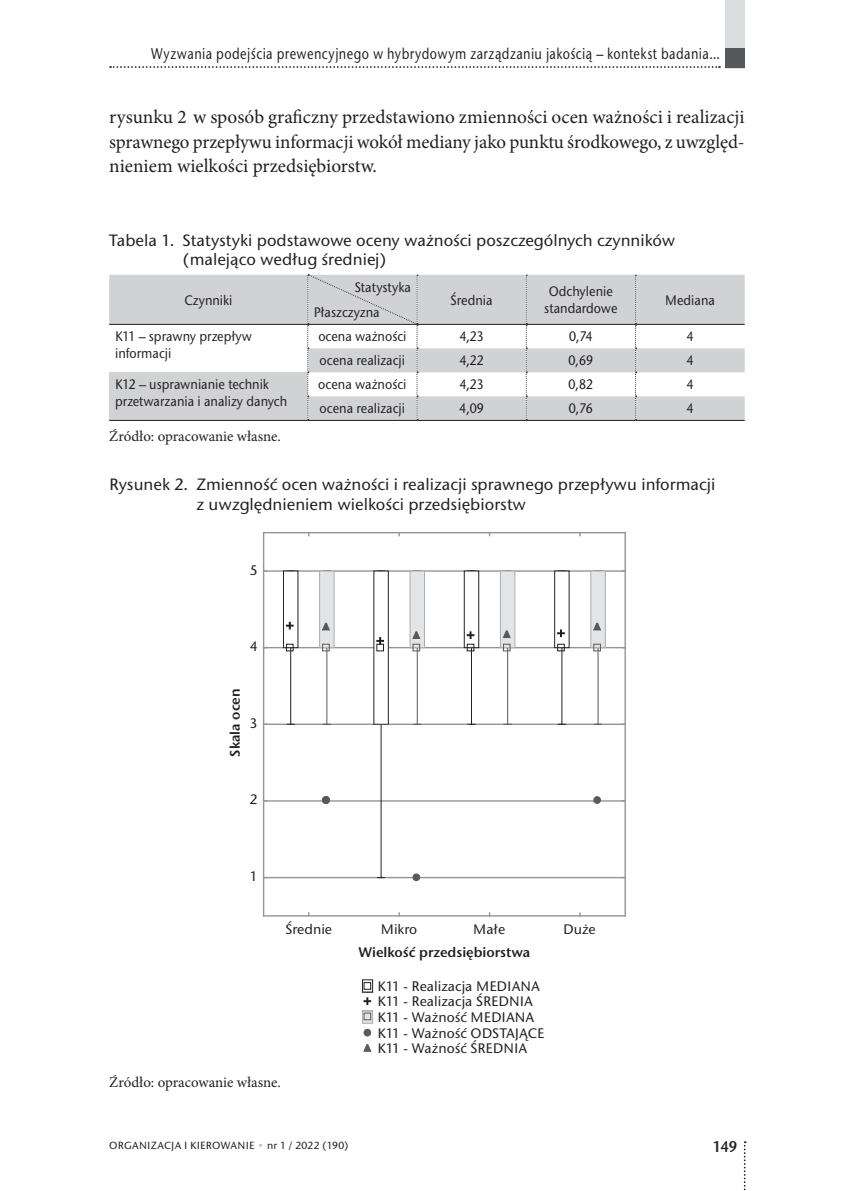
<style>
.page{position:relative;width:844px;height:1191px;background:#fff}
.page>*{position:absolute;margin:0;border:0;box-sizing:border-box;transform-origin:0 0}
.t1{font:19.25px/24.5px "Minion Pro";color:#231f20;text-align:justify}
.t2{font:500 16.62px/19.2px "Stone Sans Itc TOT";color:#231f20}
.t3{font:500 15.75px "Stone Sans Itc TOT";letter-spacing:.03em;color:#231f20;scale:.8 1}
.t4{font:15.75px "Stone Sans Itc TOT Semi";color:#231f20;scale:.9 1}
.t5{font:14.88px "Minion Pro";color:#231f20}
.t6{font:500 14px/16.8px "Stone Sans Itc TOT";color:#231f20;scale:.9 1}
.t7{font:500 14px/15.6px "Stone Sans Itc TOT";color:#231f20}
.t8{font:14px "Stone Sans Itc TOT Semi";color:#231f20}
.t9{font:500 10.5px "Stone Sans Itc TOT";letter-spacing:.02em;color:#231f20}
.s1{color:#bcbdc0}
</style>
<div class="page">
<svg style="left:743px;top:1141px;width:2px;height:50px"></svg>
<svg style="left:110px;top:66px;width:609px;height:2px"></svg>
<div style="left:724px;top:0;width:20px;height:68px;background:#dcdddf"></div>
<div style="left:724px;top:48px;width:20px;height:20px;background:#57585a"></div>
<svg style="left:109px;top:275px;width:635px;height:145px;fill:#d1d2d4"></svg>
<div style="left:109px;top:372px;width:199px;height:48px;background:#d1d2d4"></div>
<svg style="left:525px;top:275px;width:2px;height:145px"></svg>
<svg style="left:635px;top:275px;width:1px;height:145px"></svg>
<hr style="left:109px;top:324px;width:199px;height:1px;background:#231f20">
<hr style="left:417px;top:324px;width:109px;height:1px;background:#231f20">
<hr style="left:526px;top:324px;width:109px;height:1px;background:#231f20">
<hr style="left:635px;top:324px;width:109px;height:1px;background:#231f20">
<hr style="left:109px;top:420px;width:199px;height:1px;background:#231f20">
<hr style="left:308px;top:420px;width:109px;height:1px;background:#231f20">
<hr style="left:417px;top:420px;width:109px;height:1px;background:#231f20">
<hr style="left:526px;top:420px;width:109px;height:1px;background:#231f20">
<hr style="left:635px;top:420px;width:109px;height:1px;background:#231f20">
<svg style="left:307px;top:275px;width:111px;height:145px"></svg>
<div style="left:362px;top:979px;width:11px;height:13px;border:1px solid #231f20"></div>
<svg style="left:362px;top:979px;width:10px;height:25px"></svg>
<svg style="left:364px;top:1014px;width:7px;height:7px"></svg>
<div style="left:362px;top:1010px;width:11px;height:13px;border:1px solid #acadb1"></div>
<div style="left:363px;top:1012px;width:8px;height:8px;border:1px solid #59595c"></div>
<div style="left:364px;top:1029px;width:6px;height:7px;background:#59595c;border-radius:50%"></div>
<div style="left:364px;top:1029px;width:6px;height:7px;border:1px solid #59595c;border-radius:50%"></div>
<svg style="left:363px;top:1044px;width:8px;height:8px"></svg>
<hr style="left:263px;top:877px;width:362px;height:1px;background:#939598">
<hr style="left:263px;top:800px;width:362px;height:1px;background:#939598">
<hr style="left:263px;top:723px;width:362px;height:2px;background:#939598">
<hr style="left:263px;top:647px;width:362px;height:1px;background:#939598">
<hr style="left:263px;top:570px;width:362px;height:2px;background:#939598">
<hr style="left:290px;top:571px;width:1px;height:153px;background:#231f20">
<div style="left:283px;top:571px;width:15px;height:76px;background:#fff"></div>
<div style="left:283px;top:570px;width:15px;height:78px;border:1px solid #231f20"></div>
<hr style="left:380px;top:571px;width:1px;height:306px;background:#231f20">
<div style="left:374px;top:571px;width:14px;height:153px;background:#fff"></div>
<hr style="left:471px;top:571px;width:1px;height:153px;background:#231f20">
<div style="left:464px;top:571px;width:14px;height:76px;background:#fff"></div>
<div style="left:463px;top:570px;width:16px;height:78px;border:1px solid #231f20"></div>
<hr style="left:561px;top:571px;width:1px;height:153px;background:#231f20">
<div style="left:554px;top:571px;width:15px;height:76px;background:#fff"></div>
<div style="left:554px;top:570px;width:15px;height:78px;border:1px solid #231f20"></div>
<div style="left:286px;top:644px;width:7px;height:7px;border:1px solid #231f20"></div>
<div style="left:376px;top:644px;width:8px;height:7px;border:1px solid #231f20"></div>
<div style="left:466px;top:644px;width:8px;height:7px;border:1px solid #231f20"></div>
<div style="left:557px;top:644px;width:7px;height:7px;border:1px solid #231f20"></div>
<svg style="left:286px;top:622px;width:7px;height:7px"></svg>
<svg style="left:377px;top:637px;width:6px;height:7px"></svg>
<svg style="left:467px;top:632px;width:7px;height:6px"></svg>
<svg style="left:557px;top:630px;width:7px;height:6px"></svg>
<hr style="left:326px;top:571px;width:1px;height:153px;background:#59595c">
<div style="left:319px;top:571px;width:15px;height:76px;background:#e3e4e6"></div>
<div style="left:319px;top:570px;width:15px;height:78px;border:1px solid #acadb1"></div>
<hr style="left:417px;top:571px;width:1px;height:153px;background:#59595c">
<div style="left:410px;top:571px;width:14px;height:76px;background:#e3e4e6"></div>
<div style="left:409px;top:570px;width:16px;height:78px;border:1px solid #acadb1"></div>
<hr style="left:507px;top:571px;width:1px;height:153px;background:#59595c">
<div style="left:500px;top:571px;width:14px;height:76px;background:#e3e4e6"></div>
<div style="left:500px;top:570px;width:15px;height:78px;border:1px solid #acadb1"></div>
<hr style="left:597px;top:571px;width:1px;height:153px;background:#59595c">
<div style="left:590px;top:571px;width:15px;height:76px;background:#e3e4e6"></div>
<div style="left:590px;top:570px;width:15px;height:78px;border:1px solid #acadb1"></div>
<div style="left:322px;top:644px;width:7px;height:7px;border:1px solid #59595c"></div>
<div style="left:412px;top:644px;width:8px;height:7px;border:1px solid #59595c"></div>
<div style="left:503px;top:644px;width:7px;height:7px;border:1px solid #59595c"></div>
<div style="left:593px;top:644px;width:7px;height:7px;border:1px solid #59595c"></div>
<svg style="left:413px;top:874px;width:6px;height:6px"></svg>
<div style="left:593px;top:796px;width:7px;height:7px;background:#59595c;border-radius:50%"></div>
<div style="left:593px;top:796px;width:7px;height:7px;border:1px solid #59595c;border-radius:50%"></div>
<div style="left:322px;top:796px;width:7px;height:7px;background:#59595c;border-radius:50%"></div>
<div style="left:322px;top:796px;width:7px;height:7px;border:1px solid #59595c;border-radius:50%"></div>
<svg style="left:322px;top:622px;width:8px;height:9px"></svg>
<svg style="left:412px;top:631px;width:8px;height:8px"></svg>
<svg style="left:502px;top:630px;width:9px;height:8px"></svg>
<svg style="left:593px;top:622px;width:8px;height:9px"></svg>
<hr style="left:263px;top:915px;width:362px;height:1px;background:#939598">
<hr style="left:263px;top:532px;width:362px;height:1px;background:#939598">
<hr style="left:263px;top:532px;width:1px;height:384px;background:#939598">
<hr style="left:624px;top:532px;width:1px;height:384px;background:#939598">
<p class="t3" style="left:151px;top:45px;width:712px">Wyzwania podejścia prewencyjnego w hybrydowym zarządzaniu jakością – kontekst badania…</p>
<h1 class="t1" style="left:109px;top:105px;width:637px">rysunku 2 w sposób graficzny przedstawiono zmienności ocen ważności i realizacji sprawnego przepływu informacji wokół mediany jako punktu środkowego, z uwzględ&shy;nieniem wielkości przedsiębiorstw.</h1>
<p class="t2" style="left:182px;top:230px;width:494px;text-indent:-73px">Tabela 1. Statystyki podstawowe oceny ważności poszczególnych czynników (malejąco według średniej)</p>
<p class="t6" style="left:184px;top:292px;width:55px">Czynniki</p>
<p class="t6" style="left:314px;top:274px;width:110px;line-height:25.6px;text-indent:41px">Statystyka<br>Płaszczyzna</p>
<p class="t6" style="left:450px;top:292px;width:48px">Średnia</p>
<p class="t6" style="left:544px;top:283px;width:83px;text-align:center">Odchylenie standardowe</p>
<p class="t6" style="left:665px;top:292px;width:57px">Mediana</p>
<p class="t6" style="left:115px;top:328px;width:154px">K11 – sprawny przepływ informacji</p>
<p class="t6" style="left:318px;top:328px;width:99px">ocena ważności</p>
<p class="t6" style="left:459px;top:328px;width:29px">4,23</p>
<p class="t6" style="left:569px;top:328px;width:27px">0,74</p>
<p class="t6" style="left:686px;top:328px;width:9px">4</p>
<p class="t6" style="left:319px;top:352px;width:96px">ocena realizacji</p>
<p class="t6" style="left:459px;top:352px;width:29px">4,22</p>
<p class="t6" style="left:568px;top:352px;width:29px">0,69</p>
<p class="t6" style="left:686px;top:352px;width:9px">4</p>
<p class="t6" style="left:115px;top:376px;width:193px">K12 – usprawnianie technik przetwarzania i analizy danych</p>
<p class="t6" style="left:318px;top:376px;width:99px">ocena ważności</p>
<p class="t6" style="left:459px;top:376px;width:29px">4,23</p>
<p class="t6" style="left:568px;top:376px;width:29px">0,82</p>
<p class="t6" style="left:686px;top:376px;width:9px">4</p>
<p class="t6" style="left:319px;top:400px;width:96px">ocena realizacji</p>
<p class="t6" style="left:459px;top:400px;width:29px">4,09</p>
<p class="t6" style="left:568px;top:400px;width:28px">0,76</p>
<p class="t6" style="left:686px;top:400px;width:9px">4</p>
<p class="t5" style="left:109px;top:426px;width:173px">Źródło: opracowanie własne.</p>
<p class="t2" style="left:196px;top:475px;width:520px;text-indent:-87px">Rysunek 2. Zmienność ocen ważności i realizacji sprawnego przepływu informacji z uwzględnieniem wielkości przedsiębiorstw</p>
<p class="t7" style="left:250px;top:562px;width:9px">5</p>
<p class="t7" style="left:250px;top:639px;width:9px">4</p>
<p class="t8" style="left:226px;top:756px;width:70px;rotate:-90deg">Skala ocen</p>
<p class="t7" style="left:250px;top:715px;width:9px">3</p>
<p class="t7" style="left:250px;top:792px;width:9px">2</p>
<p class="t7" style="left:250px;top:868px;width:9px">1</p>
<p class="t7" style="left:285px;top:921px;width:48px">Średnie</p>
<p class="t7" style="left:380px;top:921px;width:38px">Mikro</p>
<p class="t7" style="left:473px;top:921px;width:34px">Małe</p>
<p class="t7" style="left:563px;top:921px;width:34px">Duże</p>
<p class="t8" style="left:358px;top:943px;width:173px">Wielkość przedsiębiorstwa</p>
<p class="t7" style="left:377px;top:978px;width:168px">K11 - Realizacja MEDIANA<br>K11 - Realizacja ŚREDNIA<br>K11 - Ważność MEDIANA<br>K11 - Ważność ODSTAJĄCE<br>K11 - Ważność ŚREDNIA</p>
<p class="t5" style="left:109px;top:1072px;width:173px">Źródło: opracowanie własne.</p>
<p class="t9" style="left:109px;top:1138px;width:241px">ORGANIZACJA I KIEROWANIE <span class="s1">•</span> nr 1 / 2022 (190)</p>
<p class="t4" style="left:712px;top:1137px;width:29px">149</p>
</div>
